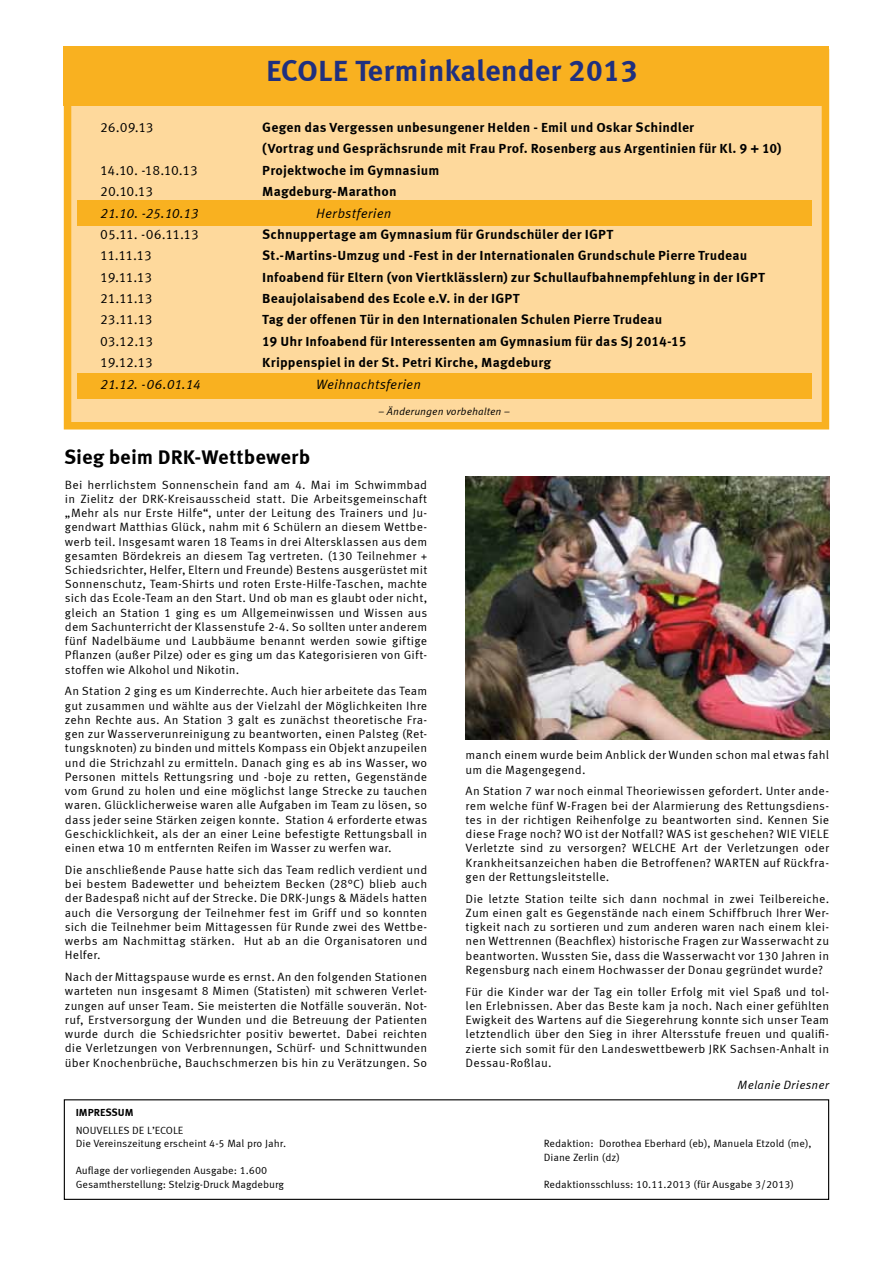
<style>
.page{position:relative;width:893px;height:1263px;background:#fff}
.page>*{position:absolute;margin:0;border:0;box-sizing:border-box;transform-origin:0 0}
.t1{font:700 30px "Meta Correspondence";color:#20307f}
.t2{font:700 20.25px "Meta Correspondence";color:#000}
.t3{font:700 13.5px/21.5px "Meta Correspondence";letter-spacing:.01em;color:#000}
.t4{font:13.5px "Meta Correspondence";letter-spacing:-.02em;color:#000}
.t5{font:italic 13.5px "Meta Correspondence";letter-spacing:.005em;color:#000}
.t6{font:12px/14.2px "Meta Correspondence";letter-spacing:.015em;color:#000;text-align:justify}
.t7{font:italic 12px "Meta Correspondence";letter-spacing:.01em;color:#000}
.t8{font:10.5px/13.5px "Meta Correspondence";color:#000}
.t9{font:italic 10.5px "Meta Correspondence";color:#000}
.t10{font:700 10.5px "Meta Correspondence";color:#000}
</style>
<div class="page">
<div style="left:64px;top:1099px;width:765px;height:101px;border:1px solid #000"></div>
<div style="left:64px;top:49px;width:765px;height:380px;background:#fed99c;border:8px solid #f9b120"></div>
<div style="left:64px;top:46px;width:765px;height:60px;background:#f9b120"></div>
<div style="left:77px;top:374px;width:735px;height:25px;background:#f9b120"></div>
<div style="left:77px;top:200px;width:735px;height:25px;background:#f9b120"></div>
<img style="left:466px;top:476px;width:363px;height:264px">
<h1 class="t1" style="left:266px;top:53px;width:373px">ECOLE Terminkalender 2013</h1>
<p class="t4" style="left:100px;top:119px;width:55px">26.09.13</p>
<p class="t3" style="left:262px;top:116px;width:521px">Gegen das Vergessen unbesungener Helden - Emil und Oskar Schindler<br>(Vortrag und Gesprächsrunde mit Frau Prof. Rosenberg aus Argentinien für Kl. 9 + 10)</p>
<p class="t4" style="left:100px;top:162px;width:99px">14.10. -18.10.13</p>
<p class="t3" style="left:262px;top:159px;width:179px">Projektwoche im Gymnasium</p>
<p class="t4" style="left:100px;top:184px;width:55px">20.10.13</p>
<p class="t3" style="left:262px;top:181px;width:136px">Magdeburg-Marathon</p>
<p class="t5" style="left:100px;top:205px;width:100px">21.10. -25.10.13</p>
<p class="t5" style="left:316px;top:205px;width:77px">Herbstferien</p>
<p class="t4" style="left:100px;top:226px;width:100px">05.11. -06.11.13</p>
<p class="t3" style="left:262px;top:223px;width:353px">Schnuppertage am Gymnasium für Grundschüler der IGPT</p>
<p class="t4" style="left:100px;top:248px;width:53px">11.11.13</p>
<p class="t3" style="left:262px;top:245px;width:486px">St.-Martins-Umzug und -Fest in der Internationalen Grundschule Pierre Trudeau</p>
<p class="t4" style="left:100px;top:269px;width:53px">19.11.13</p>
<p class="t3" style="left:262px;top:266px;width:504px">Infoabend für Eltern (von Viertklässlern) zur Schullaufbahnempfehlung in der IGPT</p>
<p class="t4" style="left:100px;top:291px;width:54px">21.11.13</p>
<p class="t3" style="left:262px;top:287px;width:259px">Beaujolaisabend des Ecole e.V. in der IGPT</p>
<p class="t4" style="left:100px;top:312px;width:54px">23.11.13</p>
<p class="t3" style="left:262px;top:309px;width:402px">Tag der offenen Tür in den Internationalen Schulen Pierre Trudeau</p>
<p class="t4" style="left:100px;top:333px;width:55px">03.12.13</p>
<p class="t3" style="left:262px;top:330px;width:426px">19 Uhr Infoabend für Interessenten am Gymnasium für das SJ 2014-15</p>
<p class="t4" style="left:100px;top:355px;width:54px">19.12.13</p>
<p class="t3" style="left:262px;top:352px;width:291px">Krippenspiel in der St. Petri Kirche, Magdeburg</p>
<p class="t5" style="left:100px;top:376px;width:102px">21.12. -06.01.14</p>
<p class="t5" style="left:316px;top:376px;width:106px">Weihnachtsferien</p>
<p class="t9" style="left:378px;top:405px;width:133px">– Änderungen vorbehalten –</p>
<h2 class="t2" style="left:64px;top:445px;width:248px">Sieg beim DRK-Wettbewerb</h2>
<p class="t6" style="left:65px;top:477px;width:364px">Bei herrlichstem Sonnenschein fand am 4. Mai im Schwimmbad in Zielitz der DRK-Kreisausscheid statt. Die Arbeitsgemeinschaft „Mehr als nur Erste Hilfe“, unter der Leitung des Trainers und Ju&shy;gendwart Matthias Glück, nahm mit 6 Schülern an diesem Wettbe&shy;werb teil. Insgesamt waren 18 Teams in drei Altersklassen aus dem gesamten Bördekreis an diesem Tag vertreten. (130 Teilnehmer + Schiedsrichter, Helfer, Eltern und Freunde) Bestens ausgerüstet mit Sonnenschutz, Team-Shirts und roten Erste-Hilfe-Taschen, machte sich das Ecole-Team an den Start. Und ob man es glaubt oder nicht, gleich an Station 1 ging es um Allgemeinwissen und Wissen aus dem Sachunterricht der Klassenstufe 2-4. So sollten unter anderem fünf Nadelbäume und Laubbäume benannt werden sowie giftige Pflanzen (außer Pilze) oder es ging um das Kategorisieren von Gift&shy;stoffen wie Alkohol und Nikotin.</p>
<p class="t6" style="left:65px;top:684px;width:364px">An Station 2 ging es um Kinderrechte. Auch hier arbeitete das Team gut zusammen und wählte aus der Vielzahl der Möglichkeiten Ihre zehn Rechte aus. An Station 3 galt es zunächst theoretische Fra&shy;gen zur Wasserverunreinigung zu beantworten, einen Palsteg (Ret&shy;tungsknoten) zu binden und mittels Kompass ein Objekt anzupeilen und die Strichzahl zu ermitteln. Danach ging es ab ins Wasser, wo Personen mittels Rettungsring und -boje zu retten, Gegenstände vom Grund zu holen und eine möglichst lange Strecke zu tauchen waren. Glücklicherweise waren alle Aufgaben im Team zu lösen, so dass jeder seine Stärken zeigen konnte. Station 4 erforderte etwas Geschicklichkeit, als der an einer Leine befestigte Rettungsball in einen etwa 10 m entfernten Reifen im Wasser zu werfen war.</p>
<p class="t6" style="left:65px;top:862px;width:364px">Die anschließende Pause hatte sich das Team redlich verdient und bei bestem Badewetter und beheiztem Becken (28°C) blieb auch der Badespaß nicht auf der Strecke. Die DRK-Jungs &amp; Mädels hatten auch die Versorgung der Teilnehmer fest im Griff und so konnten sich die Teilnehmer beim Mittagessen für Runde zwei des Wettbe&shy;werbs am Nachmittag stärken. Hut ab an die Organisatoren und Helfer.</p>
<p class="t6" style="left:65px;top:970px;width:364px">Nach der Mittagspause wurde es ernst. An den folgenden Stationen warteten nun insgesamt 8 Mimen (Statisten) mit schweren Verlet&shy;zungen auf unser Team. Sie meisterten die Notfälle souverän. Not&shy;ruf, Erstversorgung der Wunden und die Betreuung der Patienten wurde durch die Schiedsrichter positiv bewertet. Dabei reichten die Verletzungen von Verbrennungen, Schürf- und Schnittwunden über Knochenbrüche, Bauchschmerzen bis hin zu Verätzungen. So</p>
<p class="t10" style="left:76px;top:1106px;width:59px">IMPRESSUM</p>
<p class="t8" style="left:76px;top:1123px;width:212px">NOUVELLES DE L’ECOLE<br>Die Vereinszeitung erscheint 4-5 Mal pro Jahr.</p>
<p class="t8" style="left:76px;top:1164px;width:210px">Auflage der vorliegenden Ausgabe: 1.600<br>Gesamtherstellung: Stelzig-Druck Magdeburg</p>
<p class="t6" style="left:466px;top:748px;width:365px">manch einem wurde beim Anblick der Wunden schon mal etwas fahl um die Magengegend.</p>
<p class="t6" style="left:466px;top:784px;width:365px">An Station 7 war noch einmal Theoriewissen gefordert. Unter ande&shy;rem welche fünf W-Fragen bei der Alarmierung des Rettungsdiens&shy;tes in der richtigen Reihenfolge zu beantworten sind. Kennen Sie diese Frage noch? WO ist der Notfall? WAS ist geschehen? WIE VIELE Verletzte sind zu versorgen? WELCHE Art der Verletzungen oder Krankheitsanzeichen haben die Betroffenen? WARTEN auf Rückfra&shy;gen der Rettungsleitstelle.</p>
<p class="t6" style="left:466px;top:891px;width:365px">Die letzte Station teilte sich dann nochmal in zwei Teilbereiche.<br>Zum einen galt es Gegenstände nach einem Schiffbruch Ihrer Wer&shy;tigkeit nach zu sortieren und zum anderen waren nach einem klei&shy;nen Wettrennen (Beachflex) historische Fragen zur Wasserwacht zu beantworten. Wussten Sie, dass die Wasserwacht vor 130 Jahren in Regensburg nach einem Hochwasser der Donau gegründet wurde?</p>
<p class="t6" style="left:466px;top:984px;width:365px">Für die Kinder war der Tag ein toller Erfolg mit viel Spaß und tol&shy;len Erlebnissen. Aber das Beste kam ja noch. Nach einer gefühlten Ewigkeit des Wartens auf die Siegerehrung konnte sich unser Team letztendlich über den Sieg in ihrer Altersstufe freuen und qualifi&shy;zierte sich somit für den Landeswettbewerb JRK Sachsen-Anhalt in Dessau-Roßlau.</p>
<p class="t7" style="left:738px;top:1077px;width:93px">Melanie Driesner</p>
<p class="t8" style="left:544px;top:1137px;width:269px">Redaktion: Dorothea Eberhard (eb), Manuela Etzold (me),<br>Diane Zerlin (dz)</p>
<p class="t8" style="left:544px;top:1177px;width:252px">Redaktionsschluss: 10.11.2013 (für Ausgabe 3/2013)</p>
</div>
